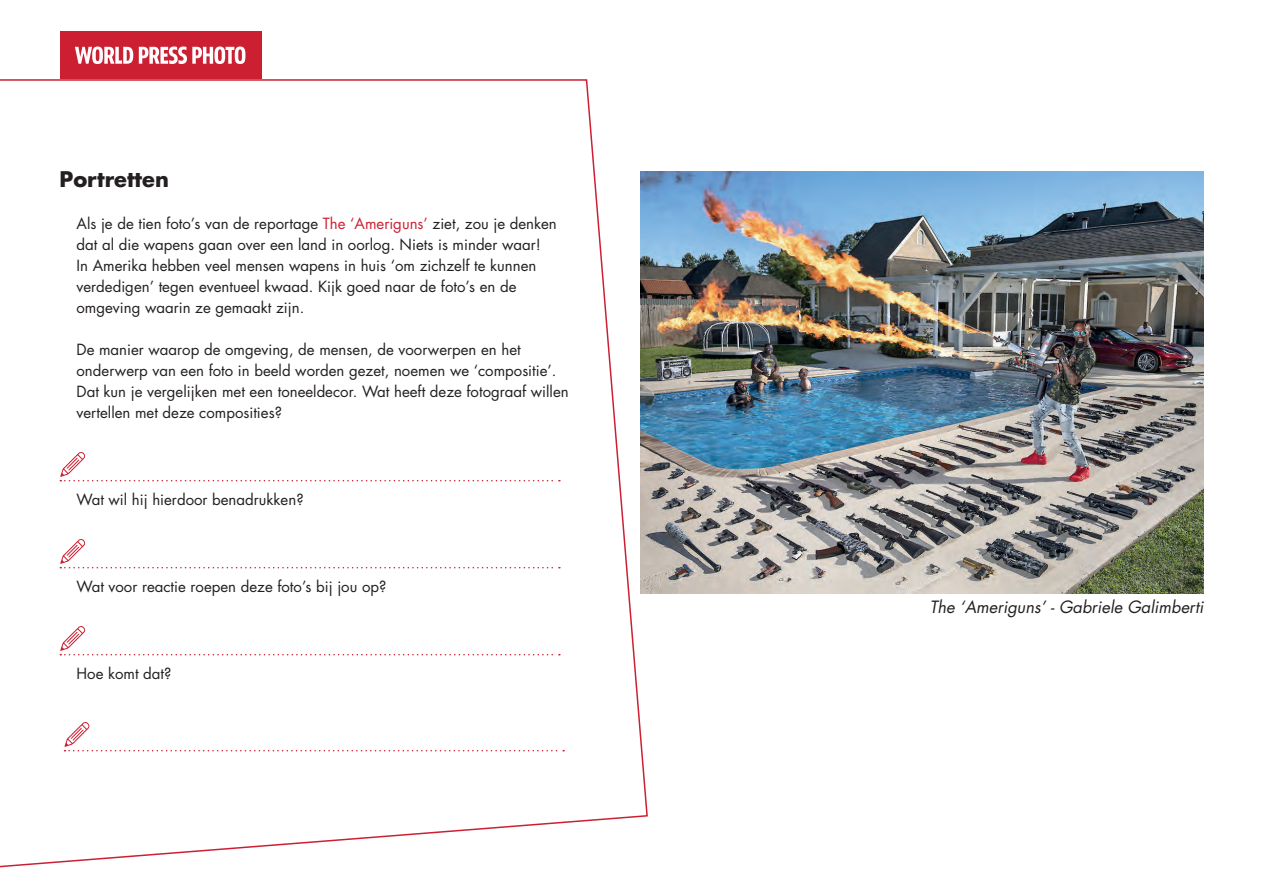
<style>
.page{position:relative;width:1263px;height:893px;background:#fff}
.page>*{position:absolute;margin:0;border:0;box-sizing:border-box;transform-origin:0 0}
.t1{font:700 21px "Futura Std";color:#231f20}
.t2{font:italic 16.5px "Futura Std";color:#231f20}
.t3{font:15px/21px "Futura Std";color:#231f20}
.s1{color:#cc1f32}
</style>
<div class="page">
<img style="left:649px;top:171px;width:554px;height:422px">
<div style="left:60px;top:31px;width:201px;height:48px;background:#cc1f32"></div>
<svg style="left:75px;top:47px;width:58px;height:17px"></svg>
<svg style="left:139px;top:47px;width:106px;height:17px"></svg>
<svg style="left:0;top:78px;width:649px;height:790px"></svg>
<h1 class="t1" style="left:60px;top:166px;width:111px">Portretten</h1>
<p class="t3" style="left:77px;top:214px;width:482px">Als je de tien foto’s van de reportage <span class="s1">The ‘Ameriguns’</span> ziet, zou je denken dat al die wapens gaan over een land in oorlog. Niets is minder waar!<br>In Amerika hebben veel mensen wapens in huis ‘om zichzelf te kunnen verdedigen’ tegen eventueel kwaad. Kijk goed naar de foto’s en de omgeving waarin ze gemaakt zijn.</p>
<p class="t3" style="left:77px;top:340px;width:494px">De manier waarop de omgeving, de mensen, de voorwerpen en het onderwerp van een foto in beeld worden gezet, noemen we ‘compositie’.<br>Dat kun je vergelijken met een toneeldecor. Wat heeft deze fotograaf willen vertellen met deze composities?</p>
<p class="t3" style="left:77px;top:490px;width:229px">Wat wil hij hierdoor benadrukken?</p>
<p class="t3" style="left:77px;top:577px;width:311px">Wat voor reactie roepen deze foto’s bij jou op?</p>
<p class="t3" style="left:77px;top:664px;width:96px">Hoe komt dat?</p>
<p class="t2" style="left:930px;top:597px;width:275px">The ‘Ameriguns’ - Gabriele Galimberti</p>
</div>
